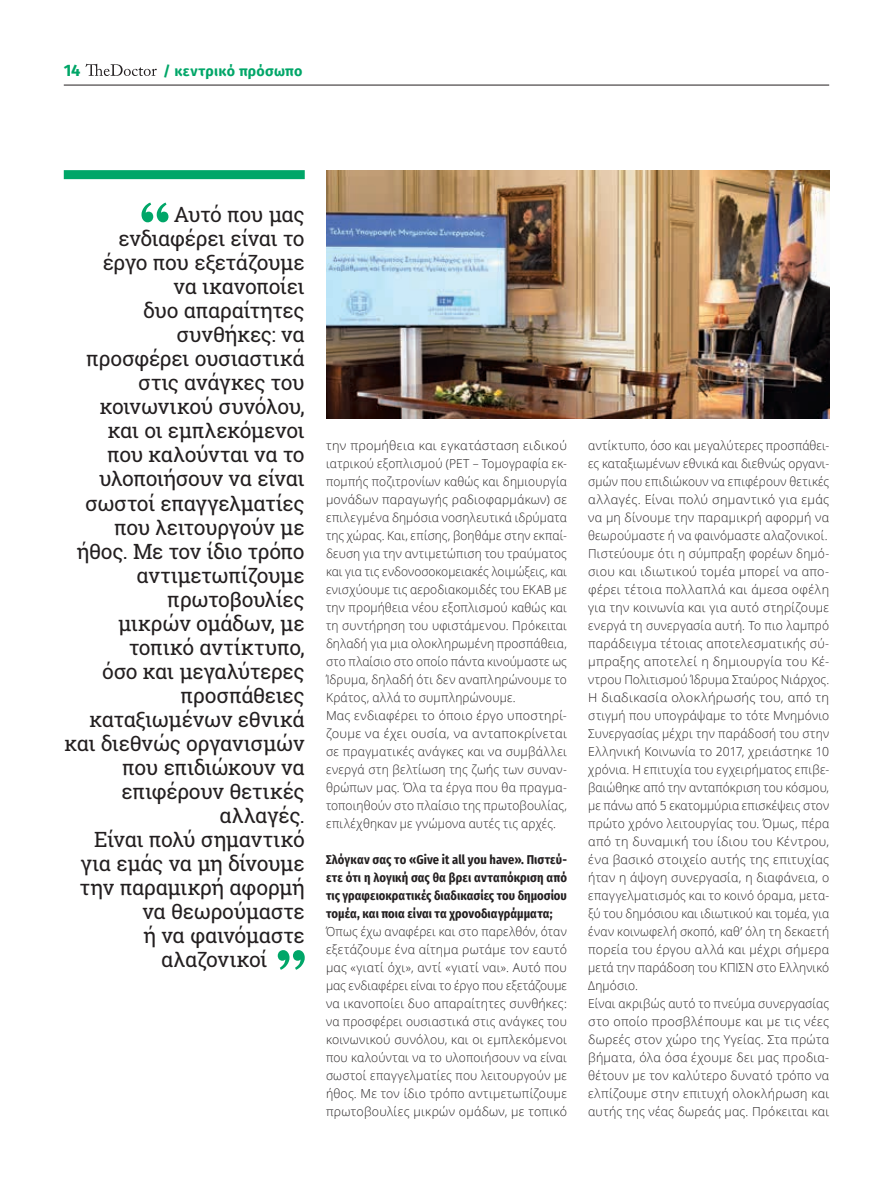
<style>
.page{position:relative;width:893px;height:1191px;background:#fff}
.page>*{position:absolute;margin:0;border:0;box-sizing:border-box;transform-origin:0 0}
.t1{font:21px "Roboto Slab";letter-spacing:-.02em;color:#231f20}
.t2{font:700 16.5px "Fira Sans";color:#00a668}
.t3{font:700 14.25px "Fira Sans";letter-spacing:.02em;color:#00a668}
.t4{font:700 12.75px/18px "Fira Sans Condensed";letter-spacing:.005em;color:#231f20;text-align:justify}
.t5{font:300 12.3px/18px "Open Sans";letter-spacing:.015em;color:#231f20}
</style>
<div class="page">
<svg style="left:86px;top:64px;width:71px;height:12px"></svg>
<hr style="left:64px;top:85px;width:765px;height:1px;background:#231f20">
<svg style="left:141px;top:202px;width:27px;height:20px"></svg>
<svg style="left:278px;top:950px;width:27px;height:19px"></svg>
<div style="left:64px;top:170px;width:241px;height:9px;background:#00a668"></div>
<img style="left:326px;top:170px;width:503px;height:249px">
<h2 class="t2" style="left:64px;top:56px;width:18px">14</h2>
<p class="t3" style="left:163px;top:59px;width:141px">/ κεντρικό πρόσωπο</p>
<h1 class="t1" style="left:174px;top:200px;width:133px">Αυτό που μας</h1>
<h1 class="t1" style="left:118px;top:224px;width:188px">ενδιαφέρει είναι το</h1>
<h1 class="t1" style="left:103px;top:248px;width:204px">έργο που εξετάζουμε</h1>
<h1 class="t1" style="left:174px;top:272px;width:133px">να ικανοποίει</h1>
<h1 class="t1" style="left:143px;top:296px;width:163px">δυο απαραίτητες</h1>
<h1 class="t1" style="left:176px;top:320px;width:130px">συνθήκες: να</h1>
<h1 class="t1" style="left:86px;top:344px;width:220px">προσφέρει ουσιαστικά</h1>
<h1 class="t1" style="left:138px;top:368px;width:168px">στις ανάγκες του</h1>
<h1 class="t1" style="left:100px;top:392px;width:206px">κοινωνικού συνόλου,</h1>
<h1 class="t1" style="left:108px;top:416px;width:198px">και οι εμπλεκόμενοι</h1>
<h1 class="t1" style="left:107px;top:440px;width:199px">που καλούνται να το</h1>
<h1 class="t1" style="left:99px;top:464px;width:207px">υλοποιήσουν να είναι</h1>
<h1 class="t1" style="left:85px;top:488px;width:221px">σωστοί επαγγελματίες</h1>
<h1 class="t1" style="left:114px;top:512px;width:192px">που λειτουργούν με</h1>
<h1 class="t1" style="left:77px;top:536px;width:229px">ήθος. Με τον ίδιο τρόπο</h1>
<h1 class="t1" style="left:137px;top:560px;width:170px">αντιμετωπίζουμε</h1>
<h1 class="t1" style="left:167px;top:584px;width:139px">πρωτοβουλίες</h1>
<h1 class="t1" style="left:118px;top:608px;width:188px">μικρών ομάδων, με</h1>
<h1 class="t1" style="left:129px;top:632px;width:177px">τοπικό αντίκτυπο,</h1>
<h1 class="t1" style="left:102px;top:656px;width:204px">όσο και μεγαλύτερες</h1>
<h1 class="t1" style="left:181px;top:680px;width:126px">προσπάθειες</h1>
<h1 class="t1" style="left:90px;top:704px;width:217px">καταξιωμένων εθνικά</h1>
<h1 class="t1" style="left:64px;top:728px;width:242px">και διεθνώς οργανισμών</h1>
<h1 class="t1" style="left:122px;top:752px;width:184px">που επιδιώκουν να</h1>
<h1 class="t1" style="left:122px;top:776px;width:185px">επιφέρουν θετικές</h1>
<h1 class="t1" style="left:219px;top:800px;width:87px">αλλαγές.</h1>
<h1 class="t1" style="left:94px;top:824px;width:212px">Είναι πολύ σημαντικό</h1>
<h1 class="t1" style="left:81px;top:848px;width:225px">για εμάς να μη δίνουμε</h1>
<h1 class="t1" style="left:80px;top:872px;width:226px">την παραμικρή αφορμή</h1>
<h1 class="t1" style="left:142px;top:896px;width:164px">να θεωρούμαστε</h1>
<h1 class="t1" style="left:144px;top:920px;width:163px">ή να φαινόμαστε</h1>
<h1 class="t1" style="left:161px;top:944px;width:108px">αλαζονικοί</h1>
<p class="t5" style="left:326px;top:436px;width:242px">την προμήθεια και εγκατάσταση ειδικού ιατρικού εξοπλισμού (PET – Τομογραφία εκ&shy;πομπής ποζιτρονίων καθώς και δημιουργία μονάδων παραγωγής ραδιοφαρμάκων) σε επιλεγμένα δημόσια νοσηλευτικά ιδρύματα της χώρας. Και, επίσης, βοηθάμε στην εκπαί&shy;δευση για την αντιμετώπιση του τραύματος και για τις ενδονοσοκομειακές λοιμώξεις, και ενισχύουμε τις αεροδιακομιδές του ΕΚΑΒ με την προμήθεια νέου εξοπλισμού καθώς και τη συντήρηση του υφιστάμενου. Πρόκειται δηλαδή για μια ολοκληρωμένη προσπάθεια, στο πλαίσιο στο οποίο πάντα κινούμαστε ως Ίδρυμα, δηλαδή ότι δεν αναπληρώνουμε το Κράτος, αλλά το συμπληρώνουμε.<br>Μας ενδιαφέρει το όποιο έργο υποστηρί&shy;ζουμε να έχει ουσία, να ανταποκρίνεται σε πραγματικές ανάγκες και να συμβάλλει ενεργά στη βελτίωση της ζωής των συναν&shy;θρώπων μας. Όλα τα έργα που θα πραγμα&shy;τοποιηθούν στο πλαίσιο της πρωτοβουλίας, επιλέχθηκαν με γνώμονα αυτές τις αρχές.</p>
<p class="t4" style="left:326px;top:850px;width:242px">Σλόγκαν σας το «Give it all you have». Πιστεύ&shy;ετε ότι η λογική σας θα βρει ανταπόκριση από τις γραφειοκρατικές διαδικασίες του δημοσίου τομέα, και ποια είναι τα χρονοδιαγράμματα;</p>
<p class="t5" style="left:326px;top:922px;width:242px;text-align:justify">Όπως έχω αναφέρει και στο παρελθόν, όταν εξετάζουμε ένα αίτημα ρωτάμε τον εαυτό μας «γιατί όχι», αντί «γιατί ναι». Αυτό που μας ενδιαφέρει είναι το έργο που εξετάζουμε να ικανοποίει δυο απαραίτητες συνθήκες: να προσφέρει ουσιαστικά στις ανάγκες του κοινωνικού συνόλου, και οι εμπλεκόμενοι που καλούνται να το υλοποιήσουν να είναι σωστοί επαγγελματίες που λειτουργούν με ήθος. Με τον ίδιο τρόπο αντιμετωπίζουμε πρωτοβουλίες μικρών ομάδων, με τοπικό</p>
<p class="t5" style="left:588px;top:436px;width:242px">αντίκτυπο, όσο και μεγαλύτερες προσπάθει&shy;ες καταξιωμένων εθνικά και διεθνώς οργανι&shy;σμών που επιδιώκουν να επιφέρουν θετικές αλλαγές. Είναι πολύ σημαντικό για εμάς να μη δίνουμε την παραμικρή αφορμή να θεωρούμαστε ή να φαινόμαστε αλαζονικοί.<br>Πιστεύουμε ότι η σύμπραξη φορέων δημό&shy;σιου και ιδιωτικού τομέα μπορεί να απο&shy;φέρει τέτοια πολλαπλά και άμεσα οφέλη για την κοινωνία και για αυτό στηρίζουμε ενεργά τη συνεργασία αυτή. Το πιο λαμπρό παράδειγμα τέτοιας αποτελεσματικής σύ&shy;μπραξης αποτελεί η δημιουργία του Κέ&shy;ντρου Πολιτισμού Ίδρυμα Σταύρος Νιάρχος.<br>Η διαδικασία ολοκλήρωσής του, από τη στιγμή που υπογράψαμε το τότε Μνημόνιο Συνεργασίας μέχρι την παράδοσή του στην Ελληνική Κοινωνία το 2017, χρειάστηκε 10 χρόνια. Η επιτυχία του εγχειρήματος επιβε&shy;βαιώθηκε από την ανταπόκριση του κόσμου, με πάνω από 5 εκατομμύρια επισκέψεις στον πρώτο χρόνο λειτουργίας του. Όμως, πέρα από τη δυναμική του ίδιου του Κέντρου, ένα βασικό στοιχείο αυτής της επιτυχίας ήταν η άψογη συνεργασία, η διαφάνεια, ο επαγγελματισμός και το κοινό όραμα, μετα&shy;ξύ του δημόσιου και ιδιωτικού και τομέα, για έναν κοινωφελή σκοπό, καθ’ όλη τη δεκαετή πορεία του έργου αλλά και μέχρι σήμερα μετά την παράδοση του ΚΠΙΣΝ στο Ελληνικό Δημόσιο.<br>Είναι ακριβώς αυτό το πνεύμα συνεργασίας στο οποίο προσβλέπουμε και με τις νέες δωρεές στον χώρο της Υγείας. Στα πρώτα βήματα, όλα όσα έχουμε δει μας προδια&shy;θέτουν με τον καλύτερο δυνατό τρόπο να ελπίζουμε στην επιτυχή ολοκλήρωση και αυτής της νέας δωρεάς μας. Πρόκειται και</p>
</div>
